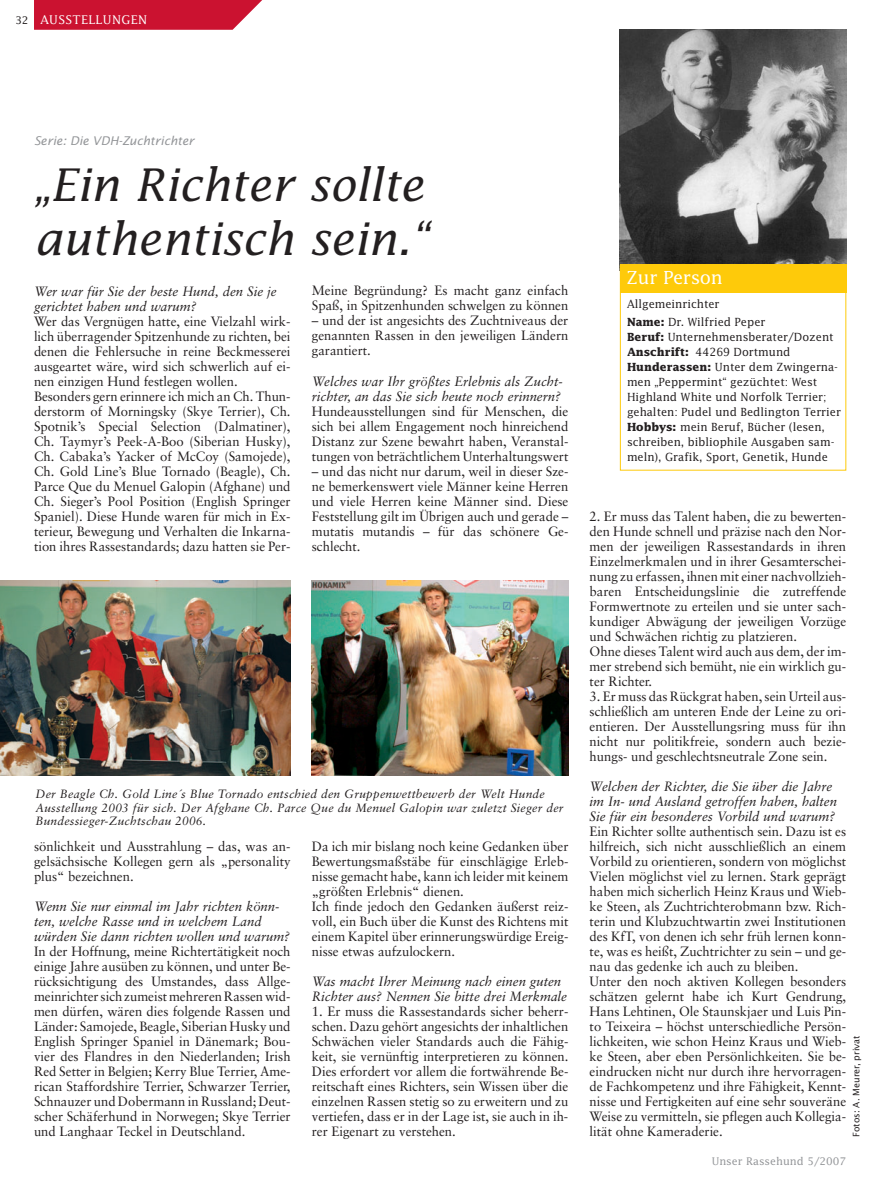
<style>
.page{position:relative;width:893px;height:1191px;background:#fff}
.page>*{position:absolute;margin:0;border:0;box-sizing:border-box;transform-origin:0 0}
.t1{font:italic 45px/54px "Lucida";letter-spacing:-.005em;color:#231f20}
.t2{font:18px "Lucida";letter-spacing:-.02em;color:#fff}
.t3{font:13.5px/15px "Sabon";color:#231f20;text-align:justify}
.t4{font:italic 13.5px/15px "Sabon";color:#231f20}
.t5{font:italic 12px/13.5px "Sabon";letter-spacing:.015em;color:#231f20}
.t6{font:italic 12px "Lucida Sans";color:#939598}
.t7{font:12px "Lucida";letter-spacing:.03em;color:#fff}
.t8{font:11.25px/15px "Lucida";color:#231f20}
.t9{font:10.5px "Lucida";color:#939598}
.t10{font:10.5px "Lucida";color:#231f20}
.t11{font:9px "Lucida Sans";color:#231f20}
.s1{font-weight:700}
</style>
<div class="page">
<svg style="left:34px;top:0;width:228px;height:30px"></svg>
<img style="left:620px;top:30px;width:226px;height:234px">
<div style="left:620px;top:265px;width:226px;height:205px;border:1px solid #feca0a"></div>
<div style="left:620px;top:264px;width:226px;height:28px;background:#feca0a"></div>
<img style="left:312px;top:581px;width:256px;height:194px">
<img style="left:0;top:580px;width:291px;height:195px">
<p class="t10" style="left:15px;top:14px;width:15px">32</p>
<p class="t7" style="left:40px;top:13px;width:108px">AUSSTELLUNGEN</p>
<p class="t6" style="left:34px;top:136px;width:162px">Serie: Die VDH-Zuchtrichter</p>
<h1 class="t1" style="left:34px;top:158px;width:395px">„Ein Richter sollte authentisch sein.“</h1>
<p class="t4" style="left:34px;top:284px;width:244px">Wer war für Sie der beste Hund, den Sie je gerichtet haben und warum?</p>
<p class="t3" style="left:34px;top:314px;width:258px;text-align:left">Wer das Vergnügen hatte, eine Vielzahl wirk&shy;lich überragender Spitzenhunde zu richten, bei denen die Fehlersuche in reine Beckmesserei ausgeartet wäre, wird sich schwerlich auf ei&shy;nen einzigen Hund festlegen wollen.<br>Besonders gern erinnere ich mich an Ch. Thun&shy;derstorm of Morningsky (Skye Terrier), Ch.<br>Spotnik’s Special Selection (Dalmatiner), Ch. Taymyr’s Peek-A-Boo (Siberian Husky), Ch. Cabaka’s Yacker of McCoy (Samojede), Ch. Gold Line’s Blue Tornado (Beagle), Ch.<br>Parce Que du Menuel Galopin (Afghane) und Ch. Sieger’s Pool Position (English Springer Spaniel). Diese Hunde waren für mich in Ex&shy;terieur, Bewegung und Verhalten die Inkarna&shy;tion ihres Rassestandards; dazu hatten sie Per-</p>
<p class="t3" style="left:312px;top:284px;width:258px">Meine Begründung? Es macht ganz einfach<br>Spaß, in Spitzenhunden schwelgen zu können</p>
<p class="t3" style="left:312px;top:314px;width:258px">– und der ist angesichts des Zuchtniveaus der genannten Rassen in den jeweiligen Ländern garantiert.</p>
<p class="t4" style="left:312px;top:374px;width:252px">Welches war Ihr größtes Erlebnis als Zucht&shy;richter, an das Sie sich heute noch erinnern?</p>
<p class="t3" style="left:312px;top:404px;width:258px">Hundeausstellungen sind für Menschen, die sich bei allem Engagement noch hinreichend Distanz zur Szene bewahrt haben, Veranstal&shy;tungen von beträchtlichem Unterhaltungswert</p>
<p class="t3" style="left:312px;top:464px;width:258px">– und das nicht nur darum, weil in dieser Sze&shy;ne bemerkenswert viele Männer keine Herren und viele Herren keine Männer sind. Diese Feststellung gilt im Übrigen auch und gerade – mutatis mutandis – für das schönere Ge&shy;schlecht.</p>
<p class="t5" style="left:36px;top:788px;width:530px">Der Beagle Ch. Gold Line´s Blue Tornado entschied den Gruppenwettbewerb der Welt Hunde<br>Ausstellung 2003 für sich. Der Afghane Ch. Parce Que du Menuel Galopin war zuletzt Sieger der<br>Bundessieger-Zuchtschau 2006.</p>
<p class="t3" style="left:34px;top:839px;width:258px">sönlichkeit und Ausstrahlung – das, was an&shy;gelsächsische Kollegen gern als „personality plus“ bezeichnen.</p>
<p class="t4" style="left:34px;top:899px;width:258px">Wenn Sie nur einmal im Jahr richten könn&shy;ten, welche Rasse und in welchem Land würden Sie dann richten wollen und warum?</p>
<p class="t3" style="left:34px;top:944px;width:258px">In der Hoffnung, meine Richtertätigkeit noch einige Jahre ausüben zu können, und unter Be&shy;rücksichtigung des Umstandes, dass Allge&shy;meinrichter sich zumeist mehreren Rassen wid&shy;men dürfen, wären dies folgende Rassen und Länder: Samojede, Beagle, Siberian Husky und English Springer Spaniel in Dänemark; Bou&shy;vier des Flandres in den Niederlanden; Irish Red Setter in Belgien; Kerry Blue Terrier, Ame&shy;rican Staffordshire Terrier, Schwarzer Terrier, Schnauzer und Dobermann in Russland; Deut&shy;scher Schäferhund in Norwegen; Skye Terrier und Langhaar Teckel in Deutschland.</p>
<p class="t3" style="left:312px;top:839px;width:258px;text-align:left">Da ich mir bislang noch keine Gedanken über Bewertungsmaßstäbe für einschlägige Erleb&shy;nisse gemacht habe, kann ich leider mit keinem „größten Erlebnis“ dienen.<br>Ich finde jedoch den Gedanken äußerst reiz&shy;voll, ein Buch über die Kunst des Richtens mit einem Kapitel über erinnerungswürdige Ereig&shy;nisse etwas aufzulockern.</p>
<p class="t4" style="left:312px;top:974px;width:257px">Was macht Ihrer Meinung nach einen guten<br>Richter aus? Nennen Sie bitte drei Merkmale</p>
<p class="t3" style="left:312px;top:1004px;width:258px">1. Er muss die Rassestandards sicher beherr&shy;schen. Dazu gehört angesichts der inhaltlichen Schwächen vieler Standards auch die Fähig&shy;keit, sie vernünftig interpretieren zu können.<br>Dies erfordert vor allem die fortwährende Be&shy;reitschaft eines Richters, sein Wissen über die einzelnen Rassen stetig so zu erweitern und zu vertiefen, dass er in der Lage ist, sie auch in ih&shy;rer Eigenart zu verstehen.</p>
<h2 class="t2" style="left:627px;top:267px;width:98px">Zur Person</h2>
<p class="t8" style="left:627px;top:295px;width:140px;line-height:17.5px">Allgemeinrichter<br><span class="s1">Name:</span> Dr. Wilfried Peper</p>
<p class="t8" style="left:627px;top:329px;width:215px"><span class="s1">Beruf:</span> Unternehmensberater/Dozent <span class="s1">Anschrift:</span> 44269 Dortmund <span class="s1">Hunderassen:</span> Unter dem Zwingerna&shy;men „Peppermint“ gezüchtet: West Highland White und Norfolk Terrier; gehalten: Pudel und Bedlington Terrier <span class="s1">Hobbys:</span> mein Beruf, Bücher (lesen, schreiben, bibliophile Ausgaben sam&shy;meln), Grafik, Sport, Genetik, Hunde</p>
<p class="t3" style="left:590px;top:509px;width:258px;text-align:left">2. Er muss das Talent haben, die zu bewerten&shy;den Hunde schnell und präzise nach den Nor&shy;men der jeweiligen Rassestandards in ihren Einzelmerkmalen und in ihrer Gesamterschei&shy;nung zu erfassen, ihnen mit einer nachvollzieh&shy;baren Entscheidungslinie die zutreffende Formwertnote zu erteilen und sie unter sach&shy;kundiger Abwägung der jeweiligen Vorzüge und Schwächen richtig zu platzieren.<br>Ohne dieses Talent wird auch aus dem, der im&shy;mer strebend sich bemüht, nie ein wirklich gu&shy;ter Richter.</p>
<p class="t3" style="left:590px;top:689px;width:258px">3. Er muss das Rückgrat haben, sein Urteil aus&shy;schließlich am unteren Ende der Leine zu ori&shy;entieren. Der Ausstellungsring muss für ihn nicht nur politikfreie, sondern auch bezie&shy;hungs- und geschlechtsneutrale Zone sein.</p>
<p class="t4" style="left:590px;top:779px;width:249px">Welchen der Richter, die Sie über die Jahre im In- und Ausland getroffen haben, halten<br>Sie für ein besonderes Vorbild und warum?</p>
<p class="t3" style="left:590px;top:824px;width:258px;text-align:left">Ein Richter sollte authentisch sein. Dazu ist es hilfreich, sich nicht ausschließlich an einem Vorbild zu orientieren, sondern von möglichst Vielen möglichst viel zu lernen. Stark geprägt haben mich sicherlich Heinz Kraus und Wieb&shy;ke Steen, als Zuchtrichterobmann bzw. Rich&shy;terin und Klubzuchtwartin zwei Institutionen des KfT, von denen ich sehr früh lernen konn&shy;te, was es heißt, Zuchtrichter zu sein – und ge&shy;nau das gedenke ich auch zu bleiben.<br>Unter den noch aktiven Kollegen besonders schätzen gelernt habe ich Kurt Gendrung, Hans Lehtinen, Ole Staunskjaer und Luis Pin&shy;to Teixeira – höchst unterschiedliche Persön&shy;lichkeiten, wie schon Heinz Kraus und Wieb&shy;ke Steen, aber eben Persönlichkeiten. Sie be&shy;eindrucken nicht nur durch ihre hervorragen&shy;de Fachkompetenz und ihre Fähigkeit, Kennt&shy;nisse und Fertigkeiten auf eine sehr souveräne Weise zu vermitteln, sie pflegen auch Kollegia&shy;lität ohne Kameraderie.</p>
<p class="t11" style="left:852px;top:1137px;width:103px;rotate:-90deg">Fotos: A. Meurer, privat</p>
<p class="t9" style="left:712px;top:1155px;width:136px">Unser Rassehund 5/2007</p>
</div>
